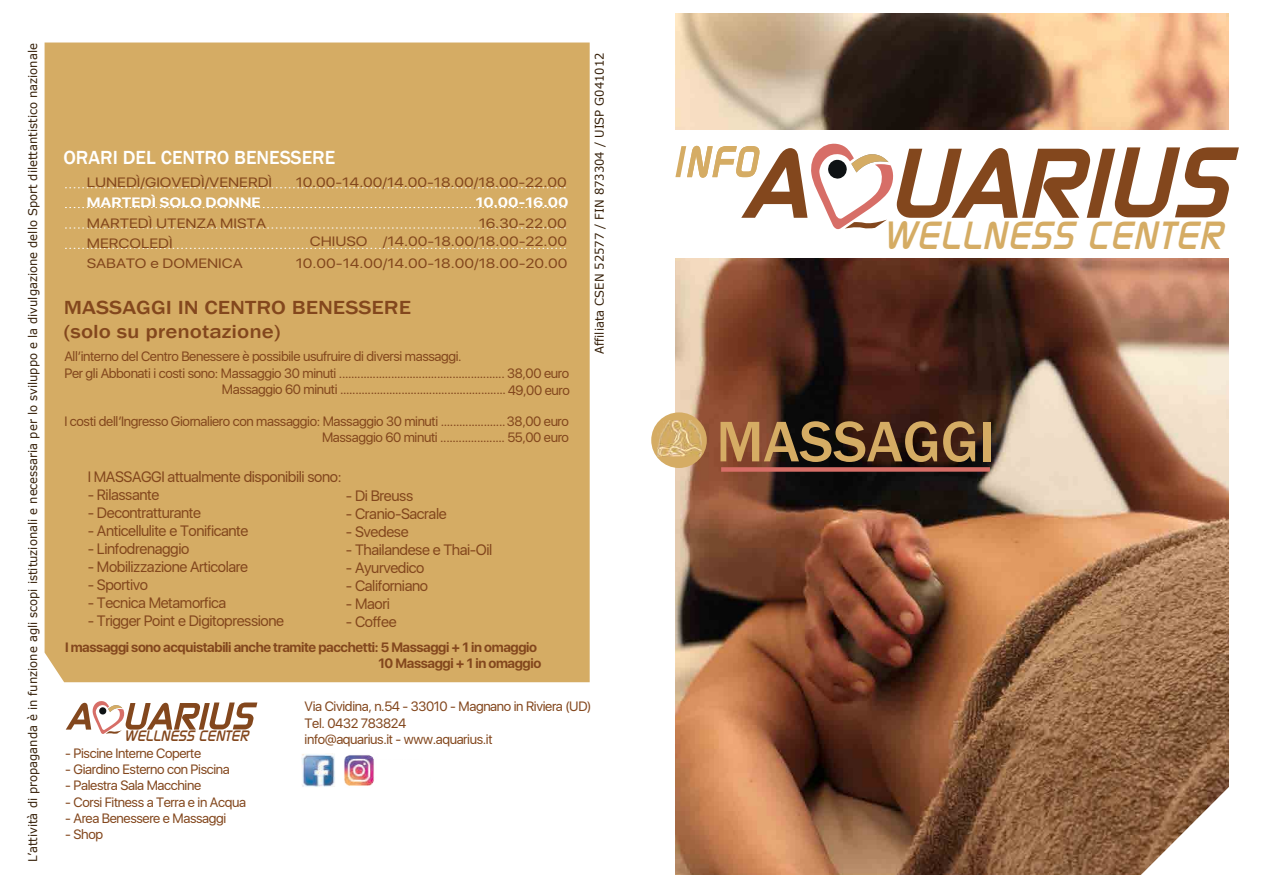
<style>
.page{position:relative;width:1263px;height:893px;background:#fff}
.page>*{position:absolute;margin:0;border:0;box-sizing:border-box;transform-origin:0 0}
.t1{font:500 59.25px "Franklin Gothic";color:#d5ac64}
.t2{font:italic 39px "Modaerne";letter-spacing:.03em;color:#d5ac64}
.t3{font:500 19.5px/23.4px "Franklin Gothic";color:#83471d;scale:1.18 1}
.t4{font:500 19.5px "Franklin Gothic";color:#fff}
.t5{font:15px "SFUI Display";letter-spacing:-.025em;color:#83471d}
.t6{font:italic 15px "Modaerne";color:#83471d}
.t7{font:13.5px/16.2px "SFUI Display";letter-spacing:-.025em;color:#83471d;text-align:right}
.t8{font:13.5px "SFUI Display";color:#83471d;scale:1.18 1}
.t9{font:700 13.5px/16px "SFUI Display";letter-spacing:-.025em;color:#83471d}
.t10{font:700 13.5px "SFUI Display";color:#fff;scale:1.18 1}
.t11{font:13.5px "SFUI Display";letter-spacing:-.025em;color:#83471d;scale:1.18 1}
.t12{font:12px "MS Reference Sans Serif";color:#362009;scale:.96 1}
</style>
<div class="page">
<img style="left:675px;top:13px;width:554px;height:862px">
<div style="left:607px;top:130px;width:634px;height:128px;background:#fff"></div>
<svg style="left:675px;top:143px;width:564px;height:87px"></svg>
<div style="left:45px;top:43px;width:545px;height:639px;background:#d5ac64"></div>
<svg style="left:66px;top:187px;width:502px;height:1px"></svg>
<svg style="left:66px;top:207px;width:502px;height:1px"></svg>
<svg style="left:66px;top:227px;width:502px;height:2px"></svg>
<svg style="left:66px;top:248px;width:502px;height:1px"></svg>
<svg style="left:1136px;top:783px;width:93px;height:92px"></svg>
<div style="left:721px;top:467px;width:269px;height:5px;background:#d76e67"></div>
<div style="left:651px;top:412px;width:56px;height:56px;background:#d5ac64;border-radius:50%"></div>
<img style="left:657px;top:420px;width:45px;height:37px">
<img style="left:344px;top:755px;width:30px;height:31px">
<img style="left:302px;top:754px;width:33px;height:33px">
<svg style="left:66px;top:701px;width:191px;height:33px"></svg>
<p class="t12" style="left:25px;top:862px;width:854px;rotate:-90deg">L’attività di propaganda è in funzione agli scopi istituzionali e necessaria per lo sviluppo e la divulgazione dello Sport dilettantistico nazionale</p>
<h3 class="t4" style="left:63px;top:146px;width:273px">ORARI DEL CENTRO BENESSERE</h3>
<p class="t8" style="left:87px;top:172px;width:159px">LUNEDÌ/GIOVEDÌ/VENERDÌ</p>
<p class="t8" style="left:296px;top:172px;width:231px">10.00-14.00/14.00-18.00/18.00-22.00</p>
<p class="t10" style="left:87px;top:195px;width:149px">MARTEDÌ SOLO DONNE</p>
<p class="t10" style="left:476px;top:195px;width:80px">10.00-16.00</p>
<p class="t8" style="left:87px;top:212px;width:153px">MARTEDÌ UTENZA MISTA</p>
<p class="t11" style="left:479px;top:212px;width:76px">16.30-22.00</p>
<p class="t8" style="left:87px;top:232px;width:74px">MERCOLEDÌ</p>
<p class="t8" style="left:310px;top:231px;width:219px">CHIUSO /14.00-18.00/18.00-22.00</p>
<p class="t8" style="left:87px;top:253px;width:134px">SABATO e DOMENICA</p>
<p class="t8" style="left:296px;top:253px;width:232px">10.00-14.00/14.00-18.00/18.00-20.00</p>
<h3 class="t3" style="left:64px;top:296px;width:296px">MASSAGGI IN CENTRO BENESSERE (solo su prenotazione)</h3>
<p class="t7" style="left:64px;top:349px;width:399px">All’interno del Centro Benessere è possibile usufruire di diversi massaggi.</p>
<p class="t7" style="left:64px;top:365px;width:506px">Per gli Abbonati i costi sono: Massaggio 30 minuti ...................................................... 38,00 euro</p>
<p class="t7" style="left:222px;top:381px;width:349px">Massaggio 60 minuti ...................................................... 49,00 euro</p>
<p class="t7" style="left:64px;top:414px;width:506px">I costi dell’Ingresso Giornaliero con massaggio: Massaggio 30 minuti .....................38,00 euro<br>Massaggio 60 minuti ..................... 55,00 euro</p>
<p class="t5" style="left:88px;top:465px;width:255px">I MASSAGGI attualmente disponibili sono:</p>
<p class="t5" style="left:88px;top:483px;width:73px">- Rilassante</p>
<p class="t5" style="left:88px;top:501px;width:115px">- Decontratturante</p>
<p class="t5" style="left:88px;top:519px;width:162px">- Anticellulite e Tonificante</p>
<p class="t5" style="left:88px;top:537px;width:103px">- Linfodrenaggio</p>
<p class="t5" style="left:88px;top:555px;width:162px">- Mobilizzazione Articolare</p>
<p class="t5" style="left:88px;top:573px;width:62px">- Sportivo</p>
<p class="t5" style="left:88px;top:591px;width:140px">- Tecnica Metamorfica</p>
<p class="t5" style="left:88px;top:609px;width:198px">- Trigger Point e Digitopressione</p>
<p class="t5" style="left:346px;top:484px;width:69px">- Di Breuss</p>
<p class="t5" style="left:346px;top:502px;width:102px">- Cranio-Sacrale</p>
<p class="t5" style="left:346px;top:520px;width:64px">- Svedese</p>
<p class="t5" style="left:346px;top:538px;width:148px">- Thailandese e Thai-Oil</p>
<p class="t5" style="left:346px;top:556px;width:80px">- Ayurvedico</p>
<p class="t5" style="left:346px;top:574px;width:84px">- Californiano</p>
<p class="t5" style="left:346px;top:592px;width:45px">- Maori</p>
<p class="t5" style="left:346px;top:610px;width:52px">- Coffee</p>
<p class="t9" style="left:378px;top:639px;width:164px;text-indent:-313px">I massaggi sono acquistabili anche tramite pacchetti: 5 Massaggi + 1 in omaggio<br>10 Massaggi + 1 in omaggio</p>
<p class="t12" style="left:592px;top:354px;width:315px;rotate:-90deg">Affiliata CSEN 52577 / FIN 873304 / UISP G041012</p>
<p class="t6" style="left:124px;top:728px;width:126px">WELLNESS CENTER</p>
<p class="t7" style="left:65px;top:745px;width:137px">- Piscine Interne Coperte</p>
<p class="t7" style="left:65px;top:761px;width:166px">- Giardino Esterno con Piscina</p>
<p class="t7" style="left:65px;top:778px;width:137px">- Palestra Sala Macchine</p>
<p class="t7" style="left:65px;top:794px;width:182px">- Corsi Fitness a Terra e in Acqua</p>
<p class="t7" style="left:65px;top:810px;width:163px">- Area Benessere e Massaggi</p>
<p class="t7" style="left:65px;top:826px;width:39px">- Shop</p>
<p class="t7" style="left:305px;top:699px;width:288px;text-align:left">Via Cividina, n.54 - 33010 - Magnano in Riviera (UD)<br>Tel. 0432 783824<br>info@aquarius.it - www.aquarius.it</p>
<h2 class="t2" style="left:883px;top:214px;width:340px">WELLNESS CENTER</h2>
<h1 class="t1" style="left:716px;top:405px;width:280px">MASSAGGI</h1>
</div>
